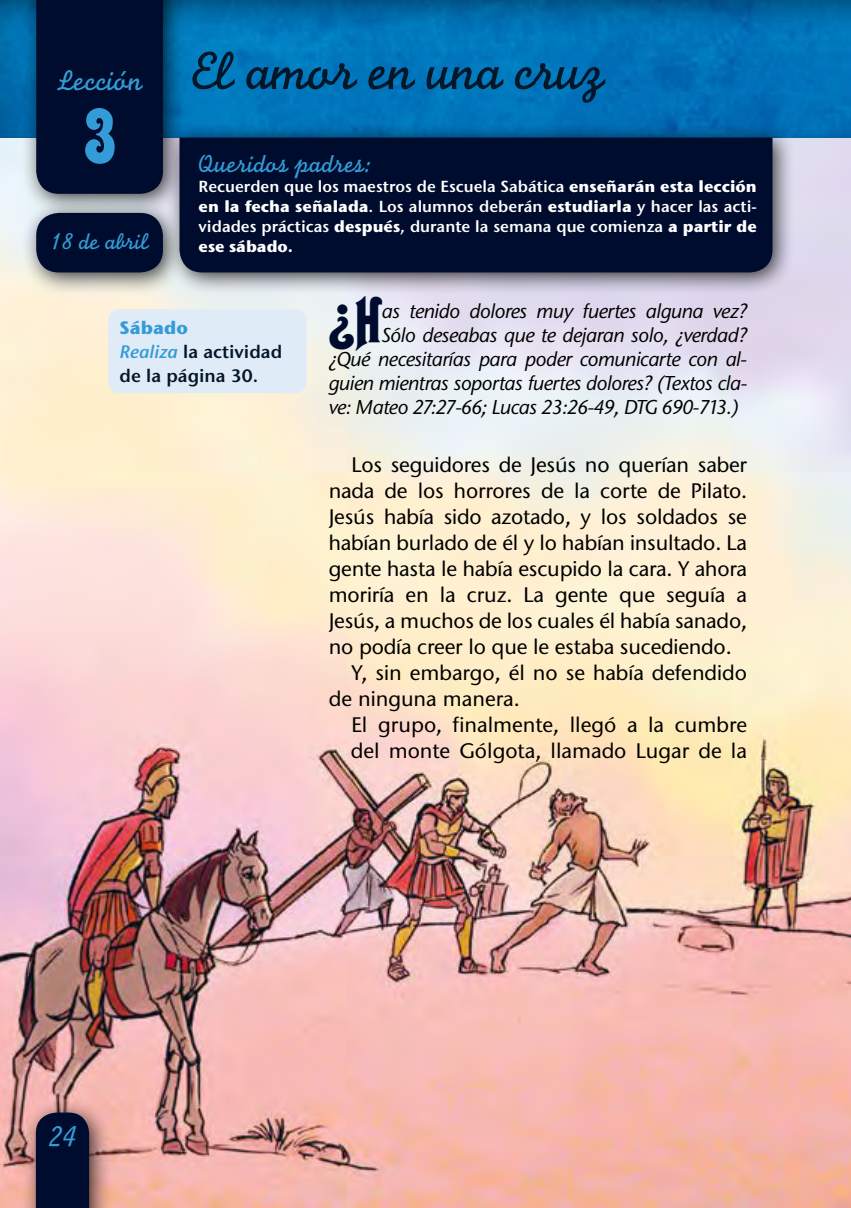
<style>
.page{position:relative;width:851px;height:1208px;background:#fff}
.page>*{position:absolute;margin:0;border:0;box-sizing:border-box;transform-origin:0 0}
.t1{font:60px "Thaleia";color:#339cd6}
.t2{font:56px "Monoline Script MT Std";letter-spacing:-.02em;color:#031728}
.t3{font:43px "Thaleia";color:#000c2d}
.t4{font:30px "Monoline Script MT Std";color:#339cd6}
.t5{font:26px "Monoline Script MT Std";color:#339cd6}
.t6{font:24px "Monoline Script MT Std";color:#339cd6}
.t7{font:500 21px "Stone Sans ITC Std";letter-spacing:-.01em;color:#000}
.t8{font:italic 500 20px "Stone Sans ITC Std";letter-spacing:-.03em;color:#000}
.t9{font:600 18px/24px "Stone Sans ITC Std";color:#031728}
.t10{font:600 16px/20px "Stone Sans ITC Std";color:#fff;text-align:justify}
.s1{font-size:30px;color:#339cd6}
.s2{font-weight:700}
.s3{font-weight:700;color:#339cd6}
.s4{font-style:italic;color:#339cd6}
</style>
<div class="page">
<img style="left:0;top:139px;width:850px;height:1069px">
<div style="left:21px;top:1098px;width:91px;height:110px;background:#000;opacity:.75"></div>
<div style="left:36px;top:1112px;width:53px;height:96px;background:#000c2d"></div>
<div style="left:0;top:0;width:850px;height:139px;background:#000;opacity:.75"></div>
<div style="left:21px;top:0;width:165px;height:216px;background:#000;opacity:.75"></div>
<div style="left:36px;top:0;width:127px;height:194px;background:#000c2d"></div>
<div style="left:22px;top:198px;width:164px;height:97px;background:#000;opacity:.75"></div>
<div style="left:36px;top:213px;width:127px;height:59px;background:#000c2d;border-radius:23px"></div>
<div style="left:164px;top:122px;width:631px;height:173px;background:#000;opacity:.75"></div>
<div style="left:179px;top:137px;width:593px;height:135px;background:#000c2d"></div>
<div style="left:108px;top:309px;width:198px;height:84px;background:#e0ebf8;border-radius:11px"></div>
<svg style="left:843px;top:0;width:8px;height:6px"></svg>
<h2 class="t2" style="left:57px;top:37px;width:549px"><span class="s1">Lección</span> El amor en una cruz</h2>
<h1 class="t1" style="left:83px;top:106px;width:34px">3</h1>
<p class="t5" style="left:198px;top:148px;width:174px">Queridos padres:</p>
<p class="t10" style="left:198px;top:176px;width:559px">Recuerden que los maestros de Escuela Sabática <span class="s2">enseñarán esta lección en la fecha señalada</span>. Los alumnos deberán <span class="s2">estudiarla</span> y hacer las acti&shy;vidades prácticas <span class="s2">después</span>, durante la semana que comienza <span class="s2">a partir de ese sábado.</span></p>
<p class="t6" style="left:50px;top:227px;width:100px">18 de abril</p>
<p class="t9" style="left:120px;top:315px;width:164px"><span class="s3">Sábado<br></span><span class="s4">Realiza</span> la actividad de la página 30.</p>
<h3 class="t3" style="left:329px;top:302px;width:55px">¿H</h3>
<p class="t8" style="left:381px;top:299px;width:367px">as tenido dolores muy fuertes alguna vez?</p>
<p class="t8" style="left:381px;top:323px;width:367px">Sólo deseabas que te dejaran solo, ¿verdad?</p>
<p class="t8" style="left:329px;top:347px;width:419px">¿Qué necesitarías para poder comunicarte con al-</p>
<p class="t8" style="left:329px;top:371px;width:420px">guien mientras soportas fuertes dolores? (Textos cla-</p>
<p class="t8" style="left:329px;top:395px;width:412px">ve: Mateo 27:27-66; Lucas 23:26-49, DTG 690-713.)</p>
<p class="t7" style="left:351px;top:452px;width:397px">Los seguidores de Jesús no querían saber</p>
<p class="t7" style="left:329px;top:478px;width:420px">nada de los horrores de la corte de Pilato.</p>
<p class="t7" style="left:329px;top:504px;width:419px">Jesús había sido azotado, y los soldados se</p>
<p class="t7" style="left:329px;top:530px;width:419px">habían burlado de él y lo habían insultado. La</p>
<p class="t7" style="left:329px;top:556px;width:419px">gente hasta le había escupido la cara. Y ahora</p>
<p class="t7" style="left:329px;top:582px;width:420px">moriría en la cruz. La gente que seguía a</p>
<p class="t7" style="left:329px;top:608px;width:420px">Jesús, a muchos de los cuales él había sanado,</p>
<p class="t7" style="left:329px;top:634px;width:404px">no podía creer lo que le estaba sucediendo.</p>
<p class="t7" style="left:351px;top:660px;width:397px">Y, sin embargo, él no se había defendido</p>
<p class="t7" style="left:329px;top:686px;width:192px">de ninguna manera.</p>
<p class="t7" style="left:351px;top:712px;width:397px">El grupo, finalmente, llegó a la cumbre</p>
<p class="t7" style="left:351px;top:738px;width:397px">del monte Gólgota, llamado Lugar de la</p>
<h3 class="t4" style="left:48px;top:1118px;width:30px">24</h3>
</div>
